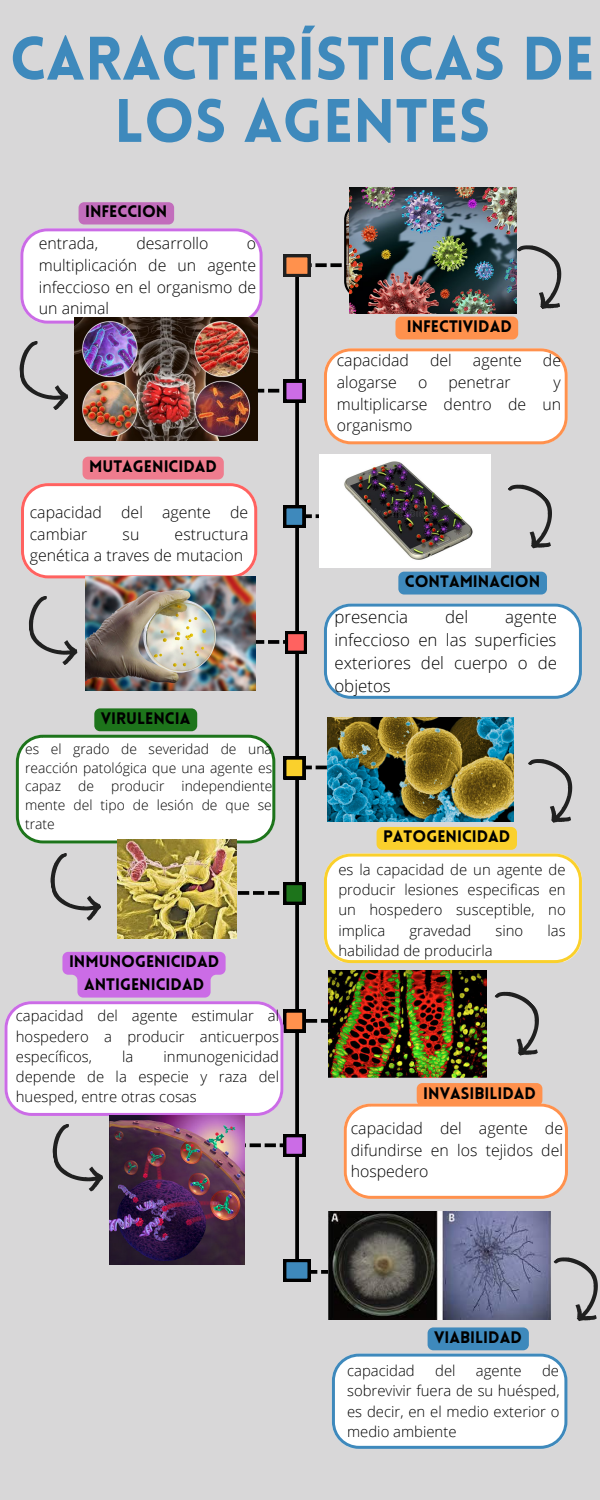
<style>
.page{position:relative;width:600px;height:1500px;background:#d8d7d8}
.page>*{position:absolute;margin:0;border:0;box-sizing:border-box;transform-origin:0 0}
.t1{font:900 60px/62.2px "Lovelo";color:#3e89bc;text-align:center}
.t2{font:300 16.9px/23.2px "Open Sans";color:#000;text-align:justify}
.t3{font:900 16.3px/22.9px "Lovelo";color:#000;text-align:center}
.t4{font:300 15.9px/21.8px "Open Sans";color:#000;text-align:justify}
.t5{font:300 14.9px/20.2px "Open Sans";color:#000;text-align:justify}
.t6{font:300 13.9px/18.8px "Open Sans";color:#000;text-align:justify}
</style>
<div class="page">
<svg style="left:295px;top:298px;width:4px;height:961px;background:#0c0c0c"></svg>
<svg style="left:21px;top:483px;width:236px;height:95px;background:#fdf3f3"></svg>
<svg style="left:324px;top:604px;width:258px;height:95px;background:#eff5f8"></svg>
<svg style="left:324px;top:348px;width:244px;height:96px;background:#fdf5f0"></svg>
<svg style="left:255px;top:631px;width:52px;height:23px"></svg>
<svg style="left:283px;top:505px;width:37px;height:23px"></svg>
<svg style="left:257px;top:380px;width:48px;height:22px"></svg>
<svg style="left:283px;top:208px;width:66px;height:90px"></svg>
<svg style="left:500px;top:234px;width:62px;height:83px"></svg>
<svg style="left:490px;top:474px;width:62px;height:82px"></svg>
<svg style="left:332px;top:1354px;width:235px;height:95px;background:#eff5f8"></svg>
<svg style="left:550px;top:1246px;width:48px;height:75px"></svg>
<svg style="left:283px;top:1259px;width:45px;height:23px"></svg>
<svg style="left:19px;top:341px;width:49px;height:69px"></svg>
<svg style="left:28px;top:596px;width:50px;height:69px"></svg>
<img style="left:349px;top:188px;width:167px;height:125px">
<img style="left:74px;top:324px;width:183px;height:116px">
<img style="left:320px;top:455px;width:170px;height:113px">
<img style="left:85px;top:576px;width:170px;height:114px">
<img style="left:328px;top:717px;width:186px;height:18px">
<img style="left:109px;top:1199px;width:136px;height:65px">
<img style="left:328px;top:1212px;width:222px;height:108px">
<div style="left:94px;top:708px;width:103px;height:23px;background:#1d741b;border-radius:6px"></div>
<div style="left:83px;top:457px;width:141px;height:23px;background:#ef7c8e;border-radius:6px"></div>
<svg style="left:20px;top:202px;width:243px;height:122px"></svg>
<div style="left:398px;top:572px;width:149px;height:23px;background:#3e89bc;border-radius:6px"></div>
<div style="left:395px;top:317px;width:123px;height:22px;background:#ff914d;border-radius:6px"></div>
<div style="left:428px;top:1327px;width:101px;height:23px;background:#3e89bc;border-radius:6px"></div>
<img style="left:4px;top:735px;width:578px;height:464px">
<h1 class="t1" style="left:10px;top:34px;width:586px">CARACTERÍSTICAS DE<br>LOS AGENTES</h1>
<p class="t3" style="left:85px;top:201px;width:84px">INFECCION</p>
<p class="t4" style="left:39px;top:232px;width:61px">entrada,</p>
<p class="t4" style="left:136px;top:232px;width:74px">desarrollo</p>
<p class="t4" style="left:39px;top:232px;width:219px;text-indent:208px">o multiplicación de un agente infeccioso en el organismo de un animal</p>
<p class="t3" style="left:89px;top:457px;width:129px">MUTAGENICIDAD</p>
<p class="t4" style="left:30px;top:501px;width:220px">capacidad del agente de cambiar</p>
<p class="t4" style="left:30px;top:523px;width:220px;text-indent:145px">estructura genética a traves de mutacion</p>
<p class="t4" style="left:123px;top:523px;width:18px">su</p>
<p class="t3" style="left:101px;top:708px;width:91px">VIRULENCIA</p>
<p class="t6" style="left:25px;top:739px;width:249px">es el grado de severidad de una reacción patológica que una agente es capaz de producir independiente mente del tipo de lesión de que se trate</p>
<p class="t3" style="left:69px;top:952px;width:152px">INMUNOGENICIDAD<br>ANTIGENICIDAD</p>
<p class="t5" style="left:16px;top:1006px;width:265px">capacidad del agente estimular al hospedero a producir anticuerpos específicos,</p>
<p class="t5" style="left:16px;top:1046px;width:265px;text-indent:148px">inmunogenicidad depende de la especie y raza del huesped, entre otras cosas</p>
<p class="t5" style="left:122px;top:1046px;width:13px">la</p>
<p class="t3" style="left:407px;top:317px;width:107px">INFECTIVIDAD</p>
<p class="t4" style="left:337px;top:349px;width:74px">capacidad</p>
<p class="t4" style="left:430px;top:349px;width:23px">del</p>
<p class="t4" style="left:473px;top:349px;width:50px">agente</p>
<p class="t4" style="left:543px;top:349px;width:20px">de</p>
<p class="t4" style="left:337px;top:371px;width:62px">alogarse</p>
<p class="t4" style="left:418px;top:371px;width:11px">o</p>
<p class="t4" style="left:448px;top:371px;width:64px">penetrar</p>
<p class="t4" style="left:337px;top:371px;width:226px;text-indent:217px">y multiplicarse dentro de un organismo</p>
<p class="t3" style="left:405px;top:572px;width:137px">CONTAMINACION</p>
<p class="t2" style="left:334px;top:605px;width:75px">presencia</p>
<p class="t2" style="left:445px;top:605px;width:25px">del</p>
<p class="t2" style="left:334px;top:605px;width:224px;text-indent:171px">agente infeccioso en las superficies exteriores del cuerpo o de objetos</p>
<p class="t3" style="left:383px;top:827px;width:129px">PATOGENICIDAD</p>
<p class="t5" style="left:338px;top:859px;width:229px">es la capacidad de un agente de producir lesiones especificas en un hospedero susceptible, no implica</p>
<p class="t5" style="left:409px;top:920px;width:64px">gravedad</p>
<p class="t5" style="left:496px;top:920px;width:29px">sino</p>
<p class="t5" style="left:547px;top:920px;width:20px">las</p>
<p class="t5" style="left:338px;top:940px;width:156px">habilidad de producirla</p>
<p class="t3" style="left:423px;top:1083px;width:114px">INVASIBILIDAD</p>
<p class="t4" style="left:351px;top:1117px;width:214px">capacidad del agente de difundirse en los tejidos del hospedero</p>
<p class="t3" style="left:434px;top:1327px;width:89px">VIABILIDAD</p>
<p class="t5" style="left:347px;top:1360px;width:214px;text-indent:195px">de sobrevivir fuera de su huésped, es decir, en el medio exterior o medio ambiente</p>
<p class="t5" style="left:347px;top:1360px;width:69px">capacidad</p>
<p class="t5" style="left:435px;top:1360px;width:22px">del</p>
<p class="t5" style="left:476px;top:1360px;width:47px">agente</p>
</div>
